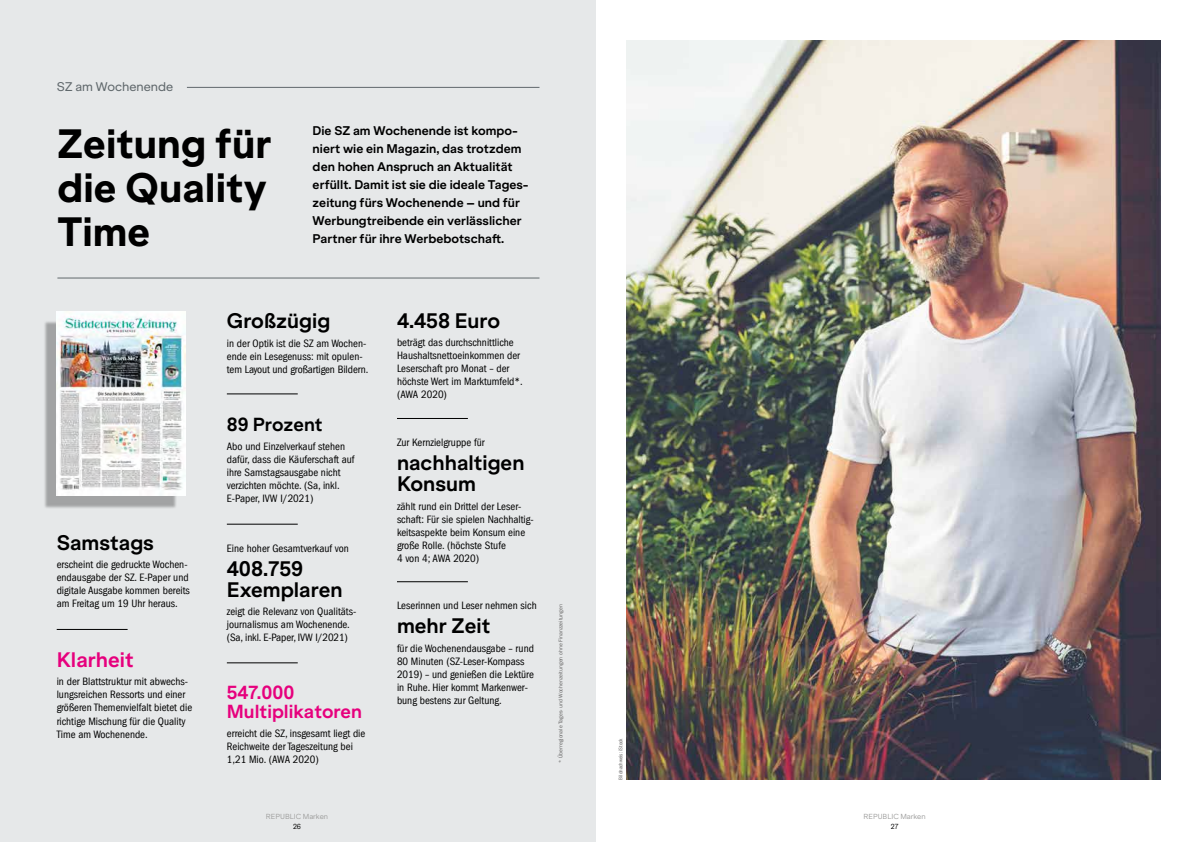
<style>
.page{position:relative;width:1191px;height:842px;background:#fff}
.page>*{position:absolute;margin:0;border:0;box-sizing:border-box;transform-origin:0 0}
.t1{font:800 39px/44px "Klarheit Grotesk";color:#000}
.t2{font:700 20px/21px "Klarheit Grotesk";color:#000}
.t3{font:700 20px "Klarheit Grotesk";color:#e6007d}
.t4{font:700 18px/19px "Klarheit Grotesk";color:#e6007d}
.t5{font:700 18px "Klarheit Grotesk";color:#000}
.t6{font:700 12px/18px "Klarheit Grotesk";color:#000}
.t7{font:12px "Klarheit Grotesk";color:#60686c}
.t8{font:condensed 11px/13px "FAZ Franklin Gothic";color:#000}
.t9{font:7px "Klarheit Grotesk";color:#9d9d9c}
.t10{font:7px "Klarheit Grotesk";color:#000}
.t11{font:5.5px "Franklin Gothic";color:#646363}
.t12{font:condensed 5.5px "FAZ Franklin Gothic";color:#646363}
</style>
<div class="page">
<div style="left:0;top:0;width:595px;height:842px;background:#e6e8e9"></div>
<hr style="left:57px;top:278px;width:482px;height:1px;background:#60686c">
<hr style="left:57px;top:629px;width:71px;height:1px;background:#000">
<hr style="left:397px;top:418px;width:71px;height:1px;background:#000">
<hr style="left:397px;top:581px;width:71px;height:1px;background:#000">
<hr style="left:227px;top:394px;width:71px;height:1px;background:#000">
<hr style="left:227px;top:524px;width:71px;height:1px;background:#000">
<hr style="left:227px;top:663px;width:71px;height:1px;background:#000">
<hr style="left:187px;top:87px;width:352px;height:1px;background:#60686c">
<div style="left:43px;top:320px;width:134px;height:189px;background:#000;opacity:.3"></div>
<img style="left:57px;top:312px;width:129px;height:183px">
<img style="left:626px;top:40px;width:534px;height:740px">
<p class="t7" style="left:57px;top:77px;width:118px">SZ am Wochenende</p>
<h1 class="t1" style="left:57px;top:118px;width:216px">Zeitung für die Quality<br>Time</h1>
<p class="t6" style="left:313px;top:120px;width:218px">Die SZ am Wochenende ist kompo&shy;niert wie ein Magazin, das trotzdem den hohen Anspruch an Aktualität erfüllt. Damit ist sie die ideale Tages&shy;zeitung fürs Wochenende – und für Werbungtreibende ein verlässlicher Partner für ihre Werbebotschaft.</p>
<h2 class="t2" style="left:57px;top:530px;width:99px">Samstags</h2>
<p class="t8" style="left:57px;top:558px;width:135px">erscheint die gedruckte Wochen&shy;endausgabe der SZ. E-Paper und digitale Ausgabe kommen bereits am Freitag um 19 Uhr heraus.</p>
<h2 class="t3" style="left:57px;top:643px;width:79px">Klarheit</h2>
<p class="t8" style="left:57px;top:675px;width:137px">in der Blattstruktur mit abwechs&shy;lungsreichen Ressorts und einer größeren Themenvielfalt bietet die richtige Mischung für die Quality<br>Time am Wochenende.</p>
<h2 class="t2" style="left:227px;top:309px;width:105px">Großzügig</h2>
<p class="t8" style="left:227px;top:337px;width:143px">in der Optik ist die SZ am Wochen&shy;ende ein Lesegenuss: mit opulen&shy;tem Layout und großartigen Bildern.</p>
<h3 class="t5" style="left:227px;top:410px;width:97px">89 Prozent</h3>
<p class="t8" style="left:227px;top:440px;width:129px">Abo und Einzelverkauf stehen dafür, dass die Käuferschaft auf ihre Samstagsausgabe nicht verzichten möchte. (Sa, inkl.<br>E-Paper, IVW I/2021)</p>
<p class="t8" style="left:227px;top:542px;width:124px">Eine hoher Gesamtverkauf von</p>
<h2 class="t2" style="left:227px;top:556px;width:117px">408.759<br>Exemplaren</h2>
<p class="t8" style="left:227px;top:605px;width:131px">zeigt die Relevanz von Qualitäts&shy;journalismus am Wochenende. (Sa, inkl. E-Paper, IVW I/2021)</p>
<h3 class="t4" style="left:227px;top:681px;width:137px">547.000<br>Multiplikatoren</h3>
<p class="t8" style="left:227px;top:727px;width:140px">erreicht die SZ, insgesamt liegt die<br>Reichweite der Tageszeitung bei<br>1,21 Mio. (AWA 2020)</p>
<p class="t9" style="left:266px;top:811px;width:64px">REPUBLIC Marken</p>
<p class="t10" style="left:293px;top:821px;width:10px">26</p>
<h2 class="t2" style="left:397px;top:308px;width:105px">4.458 Euro</h2>
<p class="t8" style="left:397px;top:336px;width:127px">beträgt das durchschnittliche<br>Haushaltsnettoeinkommen der<br>Leserschaft pro Monat – der höchste Wert im Marktumfeld*. (AWA 2020)</p>
<p class="t8" style="left:397px;top:436px;width:89px">Zur Kernzielgruppe für</p>
<h2 class="t2" style="left:397px;top:450px;width:129px">nachhaltigen<br>Konsum</h2>
<p class="t8" style="left:397px;top:500px;width:138px">zählt rund ein Drittel der Leser&shy;schaft: Für sie spielen Nachhaltig&shy;keitsaspekte beim Konsum eine große Rolle. (höchste Stufe<br>4 von 4; AWA 2020)</p>
<p class="t8" style="left:397px;top:599px;width:141px">Leserinnen und Leser nehmen sich</p>
<h2 class="t2" style="left:397px;top:613px;width:95px">mehr Zeit</h2>
<p class="t8" style="left:397px;top:642px;width:138px">für die Wochenendausgabe – rund<br>80 Minuten (SZ-Leser-Kompass<br>2019) – und genießen die Lektüre in Ruhe. Hier kommt Markenwer&shy;bung bestens zur Geltung.</p>
<p class="t11" style="left:557px;top:763px;width:160px;rotate:-90deg">* Überregionale Tages- und Wochenzeitungen ohne Finanzzeitungen</p>
<p class="t12" style="left:617px;top:780px;width:43px;rotate:-90deg">Bildnachweis: iStock</p>
<p class="t9" style="left:863px;top:811px;width:64px">REPUBLIC Marken</p>
<p class="t10" style="left:890px;top:821px;width:9px">27</p>
</div>
